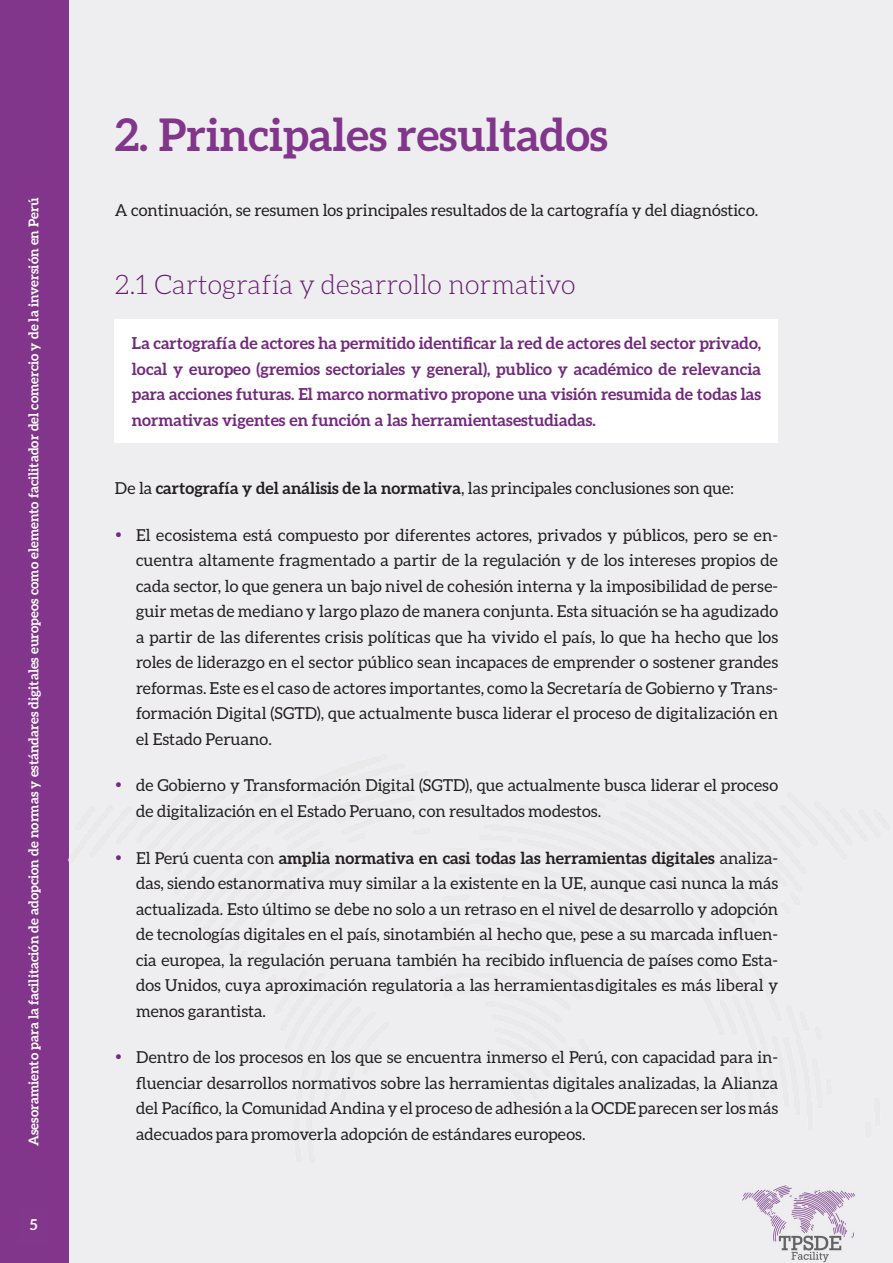
<style>
.page{position:relative;width:893px;height:1263px;background:#eeeef0}
.page>*{position:absolute;margin:0;border:0;box-sizing:border-box;transform-origin:0 0}
.t1{font:700 45px "Aleo";color:#82368b}
.t2{font:300 27px "Aleo";color:#661e70}
.t3{font:16.5px/25.5px "Aleo";color:#231f20;text-align:justify}
.t4{font:700 16.5px/25.5px "Aleo";color:#73297e;text-align:justify}
.t5{font:700 15px "Aleo";color:#fff}
.t6{font:700 13.5px "Aleo";color:#fff}
.s1{font-weight:700}
</style>
<div class="page">
<div style="left:0;top:0;width:68px;height:1263px;background:#82368b"></div>
<img style="left:742px;top:1185px;width:114px;height:78px">
<div style="left:115px;top:319px;width:663px;height:123px;background:#fff"></div>
<p class="t6" style="left:26px;top:1146px;width:950px;rotate:-90deg">Asesoramiento para la facilitación de adopcion de normas y estándares digitales europeos como elemento facilitador del comercio y de la inversión en Perú</p>
<p class="t5" style="left:30px;top:1216px;width:10px">4</p>
<p class="t5" style="left:30px;top:1216px;width:9px">5</p>
<h1 class="t1" style="left:115px;top:109px;width:495px">2. Principales resultados</h1>
<p class="t3" style="left:115px;top:197px;width:645px">A continuación, se resumen los principales resultados de la cartografía y del diagnóstico.</p>
<h2 class="t2" style="left:115px;top:270px;width:462px">2.1 Cartografía y desarrollo normativo</h2>
<p class="t4" style="left:132px;top:330px;width:631px">La cartografía de actores ha permitido identificar la red de actores del sector privado, local y europeo (gremios sectoriales y general), publico y académico de relevancia para acciones futuras. El marco normativo propone una visión resumida de todas las normativas vigentes en función a las herramientas estudiadas.</p>
<p class="t3" style="left:115px;top:475px;width:620px">De la <span class="s1">cartografía y del análisis de la normativa</span>, las principales conclusiones son que:</p>
<p class="t3" style="left:136px;top:522px;width:644px">El ecosistema está compuesto por diferentes actores, privados y públicos, pero se en&shy;cuentra altamente fragmentado a partir de la regulación y de los intereses propios de cada sector, lo que genera un bajo nivel de cohesión interna y la imposibilidad de perse&shy;guir metas de mediano y largo plazo de manera conjunta. Esta situación se ha agudizado a partir de las diferentes crisis políticas que ha vivido el país, lo que ha hecho que los roles de liderazgo en el sector público sean incapaces de emprender o sostener grandes reformas. Este es el caso de actores importantes, como la Secretaría de Gobierno y Trans&shy;formación Digital (SGTD), que actualmente busca liderar el proceso de digitalización en el Estado Peruano.</p>
<p class="t3" style="left:136px;top:772px;width:644px">de Gobierno y Transformación Digital (SGTD), que actualmente busca liderar el proceso de digitalización en el Estado Peruano, con resultados modestos.</p>
<p class="t3" style="left:136px;top:845px;width:644px">El Perú cuenta con <span class="s1">amplia normativa en casi todas las herramientas digitales</span> analiza&shy;das, siendo esta normativa muy similar a la existente en la UE, aunque casi nunca la más actualizada. Esto último se debe no solo a un retraso en el nivel de desarrollo y adopción de tecnologías digitales en el país, sino también al hecho que, pese a su marcada influen&shy;cia europea, la regulación peruana también ha recibido influencia de países como Esta&shy;dos Unidos, cuya aproximación regulatoria a las herramientas digitales es más liberal y menos garantista.</p>
<p class="t3" style="left:136px;top:1044px;width:644px">Dentro de los procesos en los que se encuentra inmerso el Perú, con capacidad para in&shy;fluenciar desarrollos normativos sobre las herramientas digitales analizadas, la Alianza del Pacífico, la Comunidad Andina y el proceso de adhesión a la OCDE parecen ser los más adecuados para promover la adopción de estándares europeos.</p>
</div>
